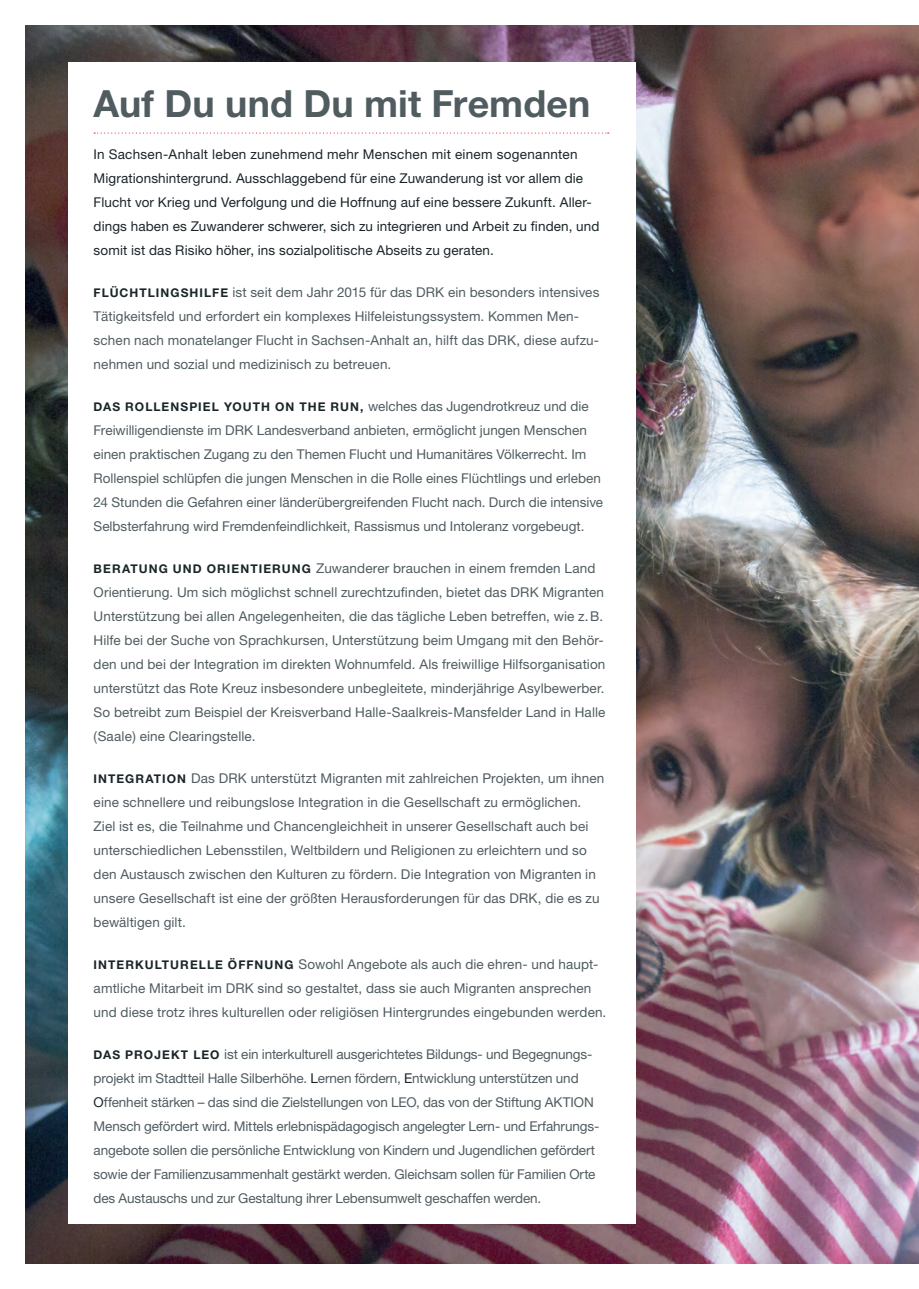
<style>
.page{position:relative;width:919px;height:1289px;background:#fff}
.page>*{position:absolute;margin:0;border:0;box-sizing:border-box;transform-origin:0 0}
.t1{font:700 37.5px "Helvetica Neue";letter-spacing:.005em;color:#505c60}
.t2{font:13.5px/24px "Helvetica Neue";letter-spacing:.005em;color:#505c60}
.t3{font:13.5px/24px "Helvetica Neue";letter-spacing:.01em;color:#1a2528}
.s1{font-weight:700;font-size:12px;color:#1a2528}
.s2{color:#1a2528}
</style>
<div class="page">
<img style="left:26px;top:26px;width:892px;height:1237px">
<div style="left:68px;top:63px;width:567px;height:1161px;background:#fff"></div>
<svg style="left:94px;top:132px;width:514px;height:2px"></svg>
<h1 class="t1" style="left:94px;top:80px;width:498px">Auf Du und Du mit Fremden</h1>
<p class="t3" style="left:94px;top:142px;width:507px">In Sachsen-Anhalt leben zunehmend mehr Menschen mit einem sogenannten Migrationshintergrund. Ausschlaggebend für eine Zuwanderung ist vor allem die Flucht vor Krieg und Verfolgung und die Hoffnung auf eine bessere Zukunft. Aller&shy;dings haben es Zuwanderer schwerer, sich zu integrieren und Arbeit zu finden, und somit ist das Risiko höher, ins sozialpolitische Abseits zu geraten.</p>
<p class="t2" style="left:94px;top:280px;width:507px"><span class="s1">FLÜCHTLINGSHILFE</span> ist seit dem Jahr 2015 für das DRK ein besonders intensives Tätigkeitsfeld und erfordert ein komplexes Hilfeleistungssystem. Kommen Men&shy;schen nach monatelanger Flucht in Sachsen-Anhalt an, hilft das DRK, diese aufzu&shy;nehmen und sozial und medizinisch zu betreuen.</p>
<p class="t2" style="left:94px;top:394px;width:511px"><span class="s1">DAS ROLLENSPIEL YOUTH ON THE RUN,</span> welches das Jugendrotkreuz und die Freiwilligendienste im DRK Landesverband anbieten, ermöglicht jungen Menschen einen praktischen Zugang zu den Themen Flucht und Humanitäres Völkerrecht. Im Rollenspiel schlüpfen die jungen Menschen in die Rolle eines Flüchtlings und erleben 24 Stunden die Gefahren einer länderübergreifenden Flucht nach. Durch die intensive Selbsterfahrung wird Fremdenfeindlichkeit, Rassismus und Intoleranz vorgebeugt.</p>
<p class="t2" style="left:94px;top:556px;width:513px"><span class="s1">BERATUNG UND ORIENTIERUNG</span> Zuwanderer brauchen in einem fremden Land Orientierung. Um sich möglichst schnell zurechtzufinden, bietet das DRK Migranten Unterstützung bei allen Angelegenheiten, die das tägliche Leben betreffen, wie z.B.<br>Hilfe bei der Suche von Sprachkursen, Unterstützung beim Umgang mit den Behör&shy;den und bei der Integration im direkten Wohnumfeld. Als freiwillige Hilfsorganisation unterstützt das Rote Kreuz insbesondere unbegleitete, minderjährige Asylbewerber.<br>So betreibt zum Beispiel der Kreisverband Halle-Saalkreis-Mansfelder Land in Halle (Saale) eine Clearingstelle.</p>
<p class="t2" style="left:94px;top:766px;width:512px"><span class="s1">INTEGRATION</span> Das DRK unterstützt Migranten mit zahlreichen Projekten, um ihnen eine schnellere und reibungslose Integration in die Gesellschaft zu ermöglichen.<br>Ziel ist es, die Teilnahme und Chancengleichheit in unserer Gesellschaft auch bei unterschiedlichen Lebensstilen, Weltbildern und Religionen zu erleichtern und so den Austausch zwischen den Kulturen zu fördern. Die Integration von Migranten in unsere Gesellschaft ist eine der größten Herausforderungen für das DRK, die es zu bewältigen gilt.</p>
<p class="t2" style="left:94px;top:952px;width:514px"><span class="s1">INTERKULTURELLE ÖFFNUNG</span> Sowohl Angebote als auch die ehren- und haupt&shy;amtliche Mitarbeit im DRK sind so gestaltet, dass sie auch Migranten ansprechen und diese trotz ihres kulturellen oder religiösen Hintergrundes eingebunden werden.</p>
<p class="t2" style="left:94px;top:1042px;width:507px"><span class="s1">DAS PROJEKT LEO</span> ist ein interkulturell ausgerichtetes Bildungs- und Begegnungs&shy;projekt im Stadtteil Halle Silberhöhe. <span class="s2">L</span>ernen fördern, <span class="s2">E</span>ntwicklung unterstützen und <span class="s2">O</span>ffenheit stärken – das sind die Zielstellungen von LEO, das von der Stiftung AKTION Mensch gefördert wird. Mittels erlebnispädagogisch angelegter Lern- und Erfahrungs&shy;angebote sollen die persönliche Entwicklung von Kindern und Jugendlichen gefördert sowie der Familienzusammenhalt gestärkt werden. Gleichsam sollen für Familien Orte des Austauschs und zur Gestaltung ihrer Lebensumwelt geschaffen werden.</p>
</div>
